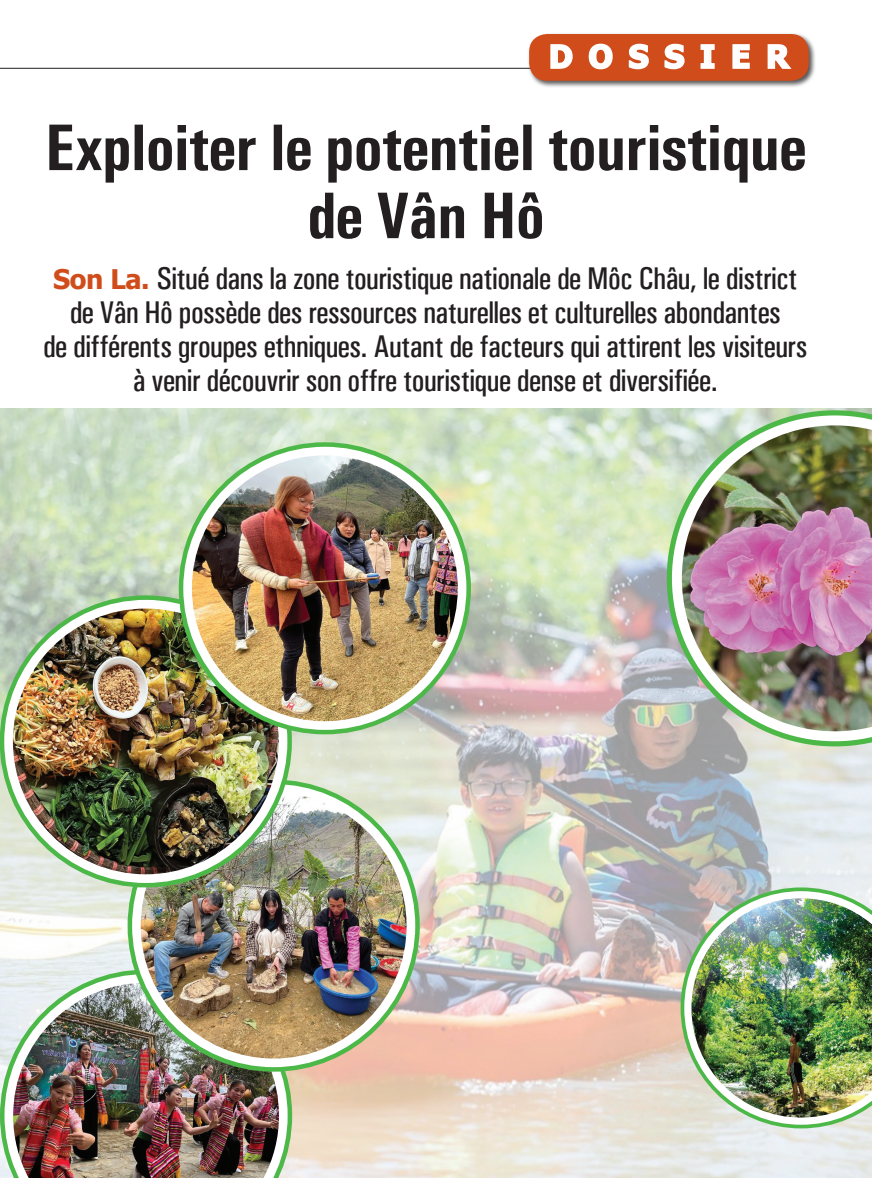
<style>
.page{position:relative;width:872px;height:1178px;background:#fff}
.page>*{position:absolute;margin:0;border:0;box-sizing:border-box;transform-origin:0 0}
.t1{font:700 condensed 66px/68.1px "Univers";letter-spacing:-.015em;color:#231f20;text-align:center}
.t2{font:31.5px/34px "Univers Condensed";letter-spacing:-.02em;color:#231f20;text-align:center}
.t3{font:700 31.5px "Tahoma";letter-spacing:.5em;color:#fff}
.s1{font-family:"Tahoma";font-weight:700;font-size:27px;color:#d04d1b}
</style>
<div class="page">
<hr style="left:0;top:68px;width:808px;height:1px;background:#231f20">
<div style="left:527px;top:32px;width:289px;height:56px;background:#231f20;opacity:.75"></div>
<div style="left:529px;top:34px;width:280px;height:47px;background:#d04d1b;border-radius:18px"></div>
<svg style="left:550px;top:44px;width:23px;height:25px"></svg>
<svg style="left:588px;top:43px;width:25px;height:27px"></svg>
<svg style="left:628px;top:43px;width:21px;height:27px"></svg>
<svg style="left:664px;top:43px;width:21px;height:27px"></svg>
<svg style="left:700px;top:44px;width:15px;height:25px"></svg>
<svg style="left:732px;top:44px;width:18px;height:25px"></svg>
<svg style="left:767px;top:44px;width:25px;height:25px"></svg>
<img style="left:0;top:408px;width:872px;height:770px">
<svg style="left:0;top:969px;width:292px;height:209px"></svg>
<img style="left:13px;top:983px;width:266px;height:195px">
<svg style="left:130px;top:782px;width:287px;height:287px"></svg>
<img style="left:141px;top:793px;width:265px;height:265px;border-radius:133px">
<svg style="left:2px;top:598px;width:288px;height:287px"></svg>
<img style="left:13px;top:608px;width:266px;height:266px;border-radius:133px">
<svg style="left:181px;top:444px;width:288px;height:288px"></svg>
<img style="left:192px;top:455px;width:266px;height:266px;border-radius:133px">
<svg style="left:680px;top:887px;width:192px;height:241px"></svg>
<img style="left:691px;top:898px;width:181px;height:219px">
<svg style="left:666px;top:410px;width:206px;height:336px"></svg>
<img style="left:682px;top:425px;width:190px;height:306px">
<p class="t3" style="left:549px;top:34px;width:241px">DOSSIER</p>
<h1 class="t1" style="left:45px;top:113px;width:763px">Exploiter le potentiel touristique de Vân Hô</h1>
<p class="t2" style="left:43px;top:261px;width:766px"><span class="s1">SON LA.</span> Situé dans la zone touristique nationale de Môc Châu, le district de Vân Hô possède des ressources naturelles et culturelles abondantes<br>de différents groupes ethniques. Autant de facteurs qui attirent les visiteurs à venir découvrir son offre touristique dense et diversifiée.</p>
</div>
